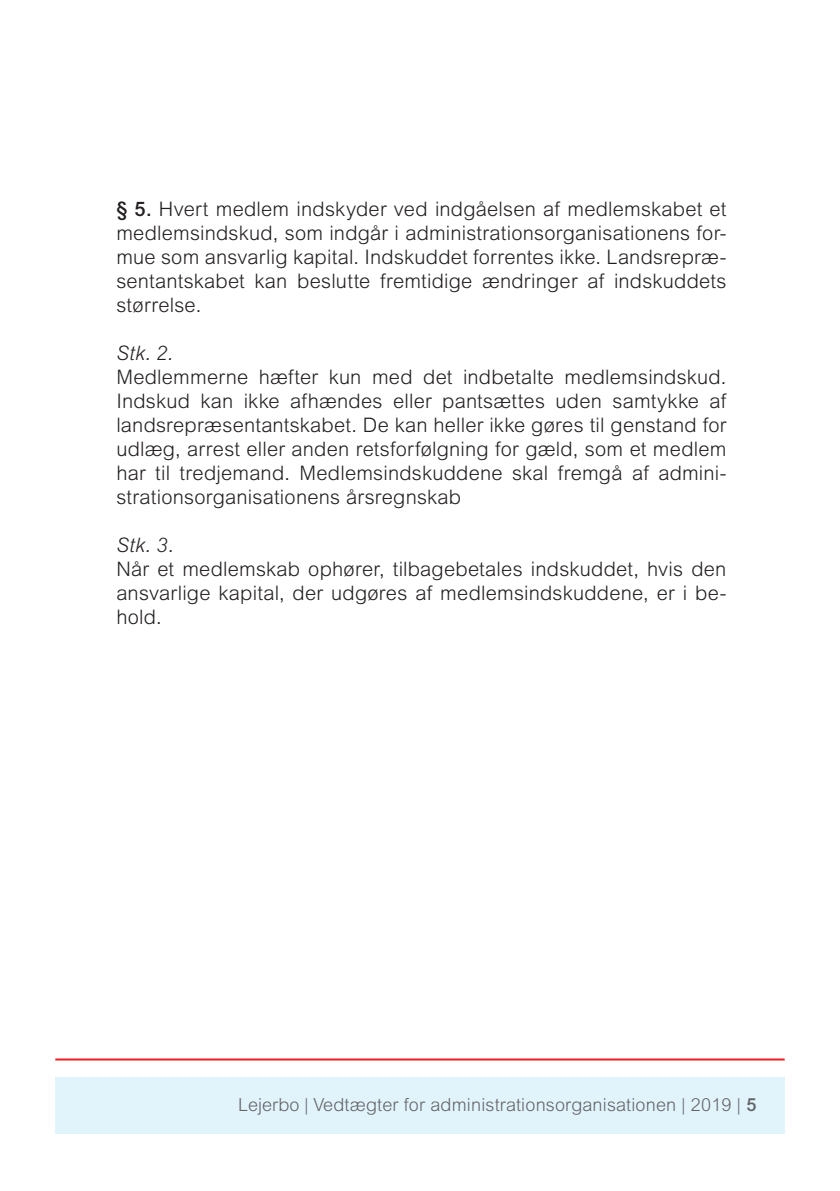
<style>
.page{position:relative;width:840px;height:1191px;background:#fff}
.page>*{position:absolute;margin:0;border:0;box-sizing:border-box;transform-origin:0 0}
.rubrik_2{font:300 20px/24px "Arial MT Pro";letter-spacing:.01em;color:#231f20;text-align:justify}
.rubrik_2-2{font:italic 300 20px "Arial MT Pro";letter-spacing:.02em;color:#231f20}
.t1{font:300 18px "Arial MT Pro";letter-spacing:.01em;color:#636366}
.s1{font-weight:500}
</style>
<div class="page">
<div style="left:55px;top:1077px;width:729px;height:57px;background:#e1f4fc"></div>
<hr style="left:55px;top:1058px;width:729px;height:2px;background:#ee1d23">
<p class="rubrik_2" style="left:116px;top:197px;width:611px"><span class="s1">§ 5.</span> Hvert medlem indskyder ved indgåelsen af medlemskabet et medlemsindskud, som indgår i administrationsorganisationens for&shy;mue som ansvarlig kapital. Indskuddet forrentes ikke. Landsrepræ&shy;sentantskabet kan beslutte fremtidige ændringer af indskuddets størrelse.</p>
<p class="rubrik_2-2" style="left:116px;top:341px;width:58px">Stk. 2.</p>
<p class="rubrik_2" style="left:116px;top:365px;width:611px">Medlemmerne hæfter kun med det indbetalte medlemsindskud.<br>Indskud kan ikke afhændes eller pantsættes uden samtykke af landsrepræsentantskabet. De kan heller ikke gøres til genstand for udlæg, arrest eller anden retsforfølgning for gæld, som et medlem har til tredjemand. Medlemsindskuddene skal fremgå af admini&shy;strationsorganisationens årsregnskab</p>
<p class="rubrik_2-2" style="left:116px;top:533px;width:58px">Stk. 3.</p>
<p class="rubrik_2" style="left:116px;top:557px;width:611px">Når et medlemskab ophører, tilbagebetales indskuddet, hvis den ansvarlige kapital, der udgøres af medlemsindskuddene, er i be&shy;hold.</p>
<p class="t1" style="left:238px;top:1093px;width:519px">Lejerbo | Vedtægter for administrationsorganisationen | 2019 | <span class="s1">5</span></p>
</div>
